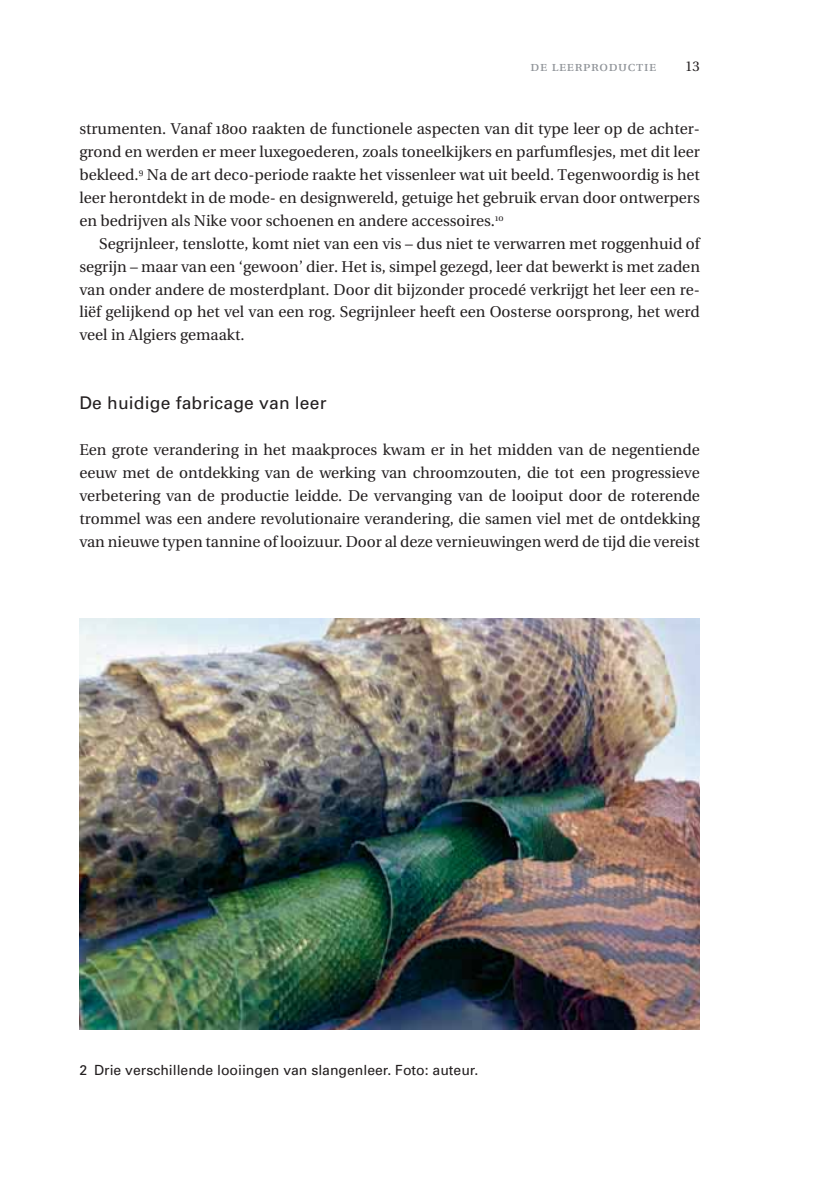
<style>
.page{position:relative;width:819px;height:1191px;background:#fff}
.page>*{position:absolute;margin:0;border:0;box-sizing:border-box;transform-origin:0 0}
.t1{font:17.5px "Univers";letter-spacing:.01em;color:#231f20}
.t2{font:15.58px/22.9px "Utopia";color:#231f20;text-align:justify}
.t3{font:14px "Univers";color:#231f20}
.t4{font:14px "Utopia Exp";letter-spacing:.05em;color:#8f9398}
.t5{font:14px "Utopia";color:#231f20}
.s1{font-family:"Utopia Exp"}
</style>
<div class="page">
<img style="left:79px;top:619px;width:620px;height:410px">
<p class="t4" style="left:530px;top:61px;width:127px">de leerproductie</p>
<p class="t5" style="left:685px;top:61px;width:16px">13</p>
<p class="t2" style="left:79px;top:119px;width:622px">strumenten. Vanaf <span class="s1">1800</span> raakten de functionele aspecten van dit type leer op de achter&shy;grond en werden er meer luxegoederen, zoals toneelkijkers en parfumflesjes, met dit leer bekleed.<sup>9</sup> Na de art deco-periode raakte het vissenleer wat uit beeld. Tegenwoordig is het leer herontdekt in de mode- en designwereld, getuige het gebruik ervan door ontwerpers en bedrijven als Nike voor schoenen en andere accessoires.<sup>10</sup></p>
<p class="t2" style="left:79px;top:233px;width:622px;text-indent:20px">Segrijnleer, tenslotte, komt niet van een vis – dus niet te verwarren met roggenhuid of segrijn – maar van een ‘gewoon’ dier. Het is, simpel gezegd, leer dat bewerkt is met zaden van onder andere de mosterdplant. Door dit bijzonder procedé verkrijgt het leer een re&shy;liëf gelijkend op het vel van een rog. Segrijnleer heeft een Oosterse oorsprong, het werd veel in Algiers gemaakt.</p>
<p class="t1" style="left:79px;top:396px;width:249px">De huidige fabricage van leer</p>
<p class="t2" style="left:79px;top:440px;width:622px">Een grote verandering in het maakproces kwam er in het midden van de negentiende eeuw met de ontdekking van de werking van chroomzouten, die tot een progressieve verbetering van de productie leidde. De vervanging van de looiput door de roterende trommel was een andere revolutionaire verandering, die samen viel met de ontdekking van nieuwe typen tannine of looizuur. Door al deze vernieuwingen werd de tijd die vereist</p>
<p class="t3" style="left:79px;top:1064px;width:400px">2 Drie verschillende looiingen van slangenleer. Foto: auteur.</p>
</div>
